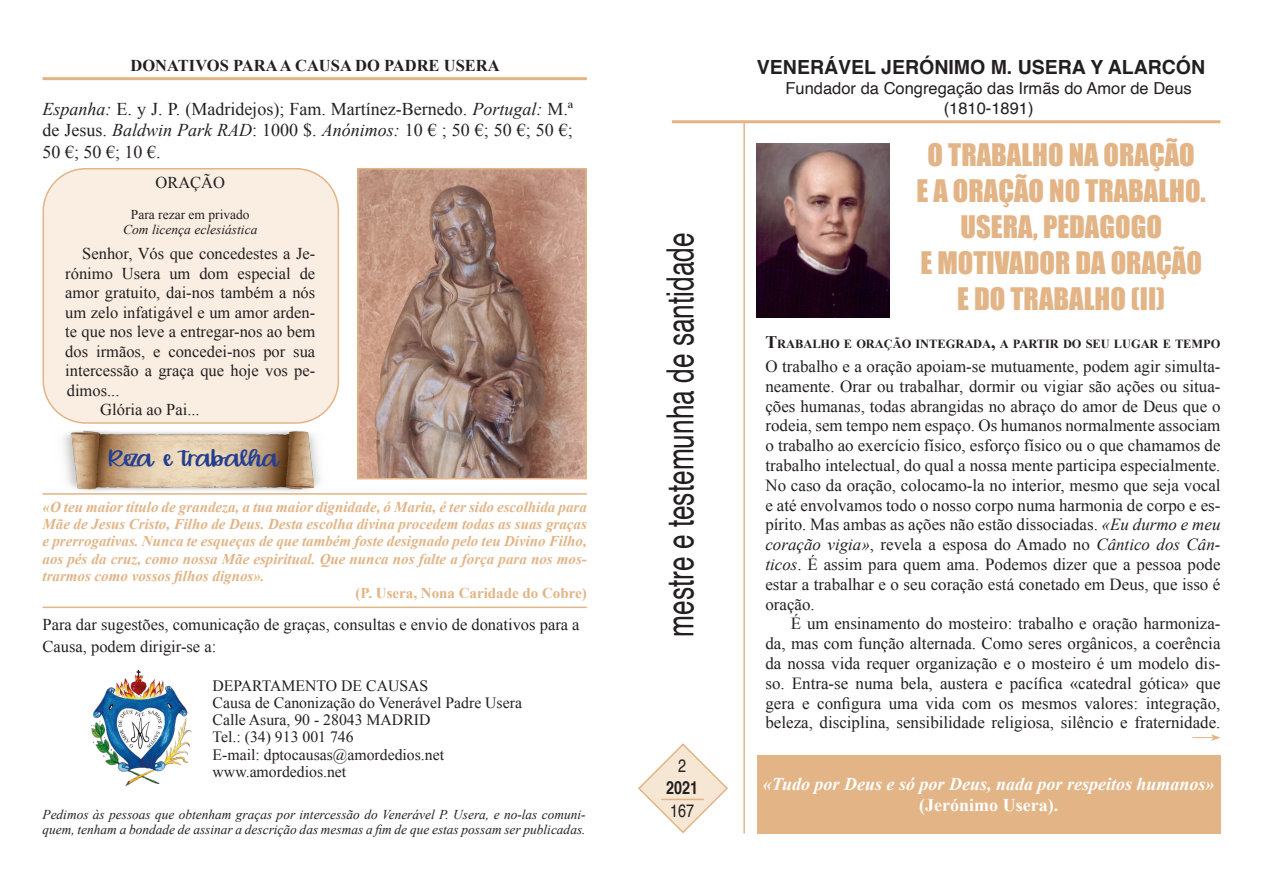
<style>
.page{position:relative;width:1263px;height:893px;background:#fff}
.page>*{position:absolute;margin:0;border:0;box-sizing:border-box;transform-origin:0 0}
.t1{font:37.5px "Helvetica";color:#231f20;scale:.7 1}
.t2{font:28.5px "Impact";color:#e3b486}
.t3{font:22.65px "Colleen";color:#253f8e;scale:1.5 1}
.t4{font:700 19.5px "Helvetica";color:#231f20}
.t5{font:18px/21.6px "Times New Roman";color:#231f20;text-align:justify}
.t6{font:italic 700 18px/21.6px "Times New Roman";color:#fff;text-align:center}
.t7{font:18px "Helvetica";color:#231f20;scale:.8 1}
.t8{font:700 18px "Helvetica";color:#231f20;scale:.8 1}
.t9{font:16.95px/19.8px "Times New Roman";color:#231f20;text-align:justify}
.t10{font:16.5px/19.5px "Times New Roman";color:#231f20;text-align:justify}
.t11{font:16.5px "Helvetica";color:#231f20}
.t12{font:700 16.5px "Times New Roman";color:#231f20}
.t13{font:15.75px "Times New Roman";color:#231f20}
.t14{font:italic 700 15px/17.2px "Times New Roman";color:#e3b486;text-align:justify}
.t15{font:700 15px "Times New Roman";color:#e3b486}
.t16{font:italic 13.5px/15px "Times New Roman";color:#231f20}
.t17{font:13.5px "Times New Roman";color:#231f20}
.t18{font:700 12.45px "Times New Roman";color:#231f20}
.s1{font-style:italic}
.s2{font-size:17.7px}
.s3{font-style:normal}
</style>
<div class="page">
<hr style="left:43px;top:77px;width:544px;height:3px;background:#e3b486">
<hr style="left:672px;top:120px;width:548px;height:3px;background:#e3b486">
<hr style="left:743px;top:121px;width:2px;height:712px;background:#e3b486">
<svg style="left:638px;top:743px;width:90px;height:91px"></svg>
<hr style="left:661px;top:799px;width:43px;height:1px;background:#e3b486">
<img style="left:91px;top:671px;width:101px;height:115px">
<img style="left:757px;top:144px;width:132px;height:174px">
<div style="left:757px;top:755px;width:463px;height:79px;background:#e3b486"></div>
<svg style="left:1192px;top:734px;width:28px;height:7px"></svg>
<hr style="left:43px;top:607px;width:544px;height:1px;background:#e3b486">
<img style="left:360px;top:171px;width:224px;height:305px">
<div style="left:357px;top:168px;width:230px;height:311px;border:2px solid #e3b486"></div>
<hr style="left:43px;top:493px;width:544px;height:2px;background:#e3b486">
<div style="left:43px;top:169px;width:295px;height:254px;background:#f9eee1;border-radius:43px"></div>
<div style="left:43px;top:168px;width:296px;height:256px;border:2px solid #e3b486;border-radius:43px"></div>
<img style="left:43px;top:430px;width:299px;height:65px">
<p class="t12" style="left:131px;top:54px;width:371px">DONATIVOS PARA A CAUSA DO PADRE USERA</p>
<p class="t4" style="left:757px;top:52px;width:450px">VENERÁVEL JERÓNIMO M. USERA Y ALARCÓN</p>
<p class="t11" style="left:785px;top:75px;width:408px">Fundador da Congregação das Irmãs do Amor de Deus</p>
<p class="t11" style="left:944px;top:95px;width:91px">(1810-1891)</p>
<p class="t5" style="left:43px;top:98px;width:532px"><span class="s1">Espanha:</span> E. y J. P. (Madridejos); Fam. Martínez-Bernedo. <span class="s1">Portugal:</span> M.ª de Jesus. <span class="s1">Baldwin Park RAD</span>: 1000 $. <span class="s1">Anónimos:</span> 10 € ; 50 €; 50 €; 50 €; 50 €; 50 €; 10 €.</p>
<p class="t2" style="left:928px;top:133px;width:269px">O TRABALHO NA ORAÇÃO</p>
<p class="t2" style="left:916px;top:169px;width:291px">E A ORAÇÃO NO TRABALHO.</p>
<p class="t2" style="left:960px;top:205px;width:203px">USERA, PEDAGOGO</p>
<p class="t2" style="left:920px;top:241px;width:283px">E MOTIVADOR DA ORAÇÃO</p>
<p class="t2" style="left:957px;top:277px;width:209px">E DO TRABALHO (II)</p>
<p class="t18" style="left:765px;top:335px;width:456px"><span class="s2">T</span>RABALHO E ORAÇÃO INTEGRADA<span class="s2">,</span> A PARTIR DO SEU LUGAR E TEMPO</p>
<p class="t9" style="left:765px;top:356px;width:457px">O trabalho e a oração apoiam-se mutuamente, podem agir simulta&shy;neamente. Orar ou trabalhar, dormir ou vigiar são ações ou situa&shy;ções humanas, todas abrangidas no abraço do amor de Deus que o rodeia, sem tempo nem espaço. Os humanos normalmente associam o trabalho ao exercício físico, esforço físico ou o que chamamos de trabalho intelectual, do qual a nossa mente participa especialmente.<br>No caso da oração, colocamo-la no interior, mesmo que seja vocal e até envolvamos todo o nosso corpo numa harmonia de corpo e es&shy;pírito. Mas ambas as ações não estão dissociadas. <span class="s1">«Eu durmo e meu coração vigia»</span>, revela a esposa do Amado no <span class="s1">Cântico dos Cân&shy;ticos</span>. É assim para quem ama. Podemos dizer que a pessoa pode estar a trabalhar e o seu coração está conetado em Deus, que isso é oração.</p>
<p class="t9" style="left:765px;top:614px;width:457px;text-indent:26px">É um ensinamento do mosteiro: trabalho e oração harmoniza&shy;da, mas com função alternada. Como seres orgânicos, a coerência da nossa vida requer organização e o mosteiro é um modelo dis&shy;so. Entra-se numa bela, austera e pacífica «catedral gótica» que gera e configura uma vida com os mesmos valores: integração, beleza, disciplina, sensibilidade religiosa, silêncio e fraternidade.</p>
<p class="t10" style="left:155px;top:172px;width:71px">ORAÇÃO</p>
<p class="t17" style="left:131px;top:205px;width:120px">Para rezar em privado</p>
<p class="t16" style="left:123px;top:222px;width:136px">Com licença eclesiástica</p>
<p class="t10" style="left:65px;top:244px;width:251px;text-indent:17px">Senhor, Vós que concedestes a Je&shy;rónimo Usera um dom especial de amor gratuito, dai-nos também a nós um zelo infatigável e um amor arden&shy;te que nos leve a entregar-nos ao bem dos irmãos, e concedei-nos por sua intercessão a graça que hoje vos pe&shy;dimos...</p>
<p class="t10" style="left:100px;top:400px;width:101px">Glória ao Pai...</p>
<p class="t1" style="left:651px;top:637px;width:579px;rotate:-90deg">mestre e testemunha de santidade</p>
<p class="t3" style="left:109px;top:448px;width:115px">Reza e trabalha</p>
<p class="t14" style="left:43px;top:498px;width:546px">«O teu maior título de grandeza, a tua maior dignidade, ó Maria, é ter sido escolhida para Mãe de Jesus Cristo, Filho de Deus. Desta escolha divina procedem todas as suas graças e prerrogativas. Nunca te esqueças de que também foste designado pelo teu Divino Filho, aos pés da cruz, como nossa Mãe espiritual. Que nunca nos falte a força para nos mos&shy;trarmos como vossos filhos dignos».</p>
<p class="t15" style="left:356px;top:583px;width:233px">(P. Usera, Nona Caridade do Cobre)</p>
<p class="t10" style="left:43px;top:615px;width:539px">Para dar sugestões, comunicação de graças, consultas e envio de donativos para a</p>
<p class="t10" style="left:43px;top:636px;width:175px">Causa, podem dirigir-se a:</p>
<p class="t13" style="left:213px;top:675px;width:217px">DEPARTAMENTO DE CAUSAS</p>
<p class="t13" style="left:213px;top:692px;width:311px">Causa de Canonização do Venerável Padre Usera</p>
<p class="t13" style="left:213px;top:709px;width:219px">Calle Asura, 90 - 28043 MADRID</p>
<p class="t13" style="left:213px;top:726px;width:143px">Tel.: (34) 913 001 746</p>
<p class="t13" style="left:213px;top:744px;width:233px">E-mail: dptocausas@amordedios.net</p>
<p class="t13" style="left:213px;top:761px;width:135px">www.amordedios.net</p>
<p class="t16" style="left:43px;top:806px;width:544px">Pedimos às pessoas que obtenham graças por intercessão do Venerável P. Usera, e no-las comuni&shy;quem, tenham a bondade de assinar a descrição das mesmas a fim de que estas possam ser publicadas.</p>
<p class="t7" style="left:678px;top:752px;width:12px">2</p>
<p class="t8" style="left:666px;top:773px;width:42px">2021</p>
<p class="t7" style="left:670px;top:797px;width:32px">167</p>
<p class="t6" style="left:763px;top:772px;width:453px">«Tudo por Deus e só por Deus, nada por respeitos humanos» <span class="s3">(Jerónimo Usera).</span></p>
</div>
